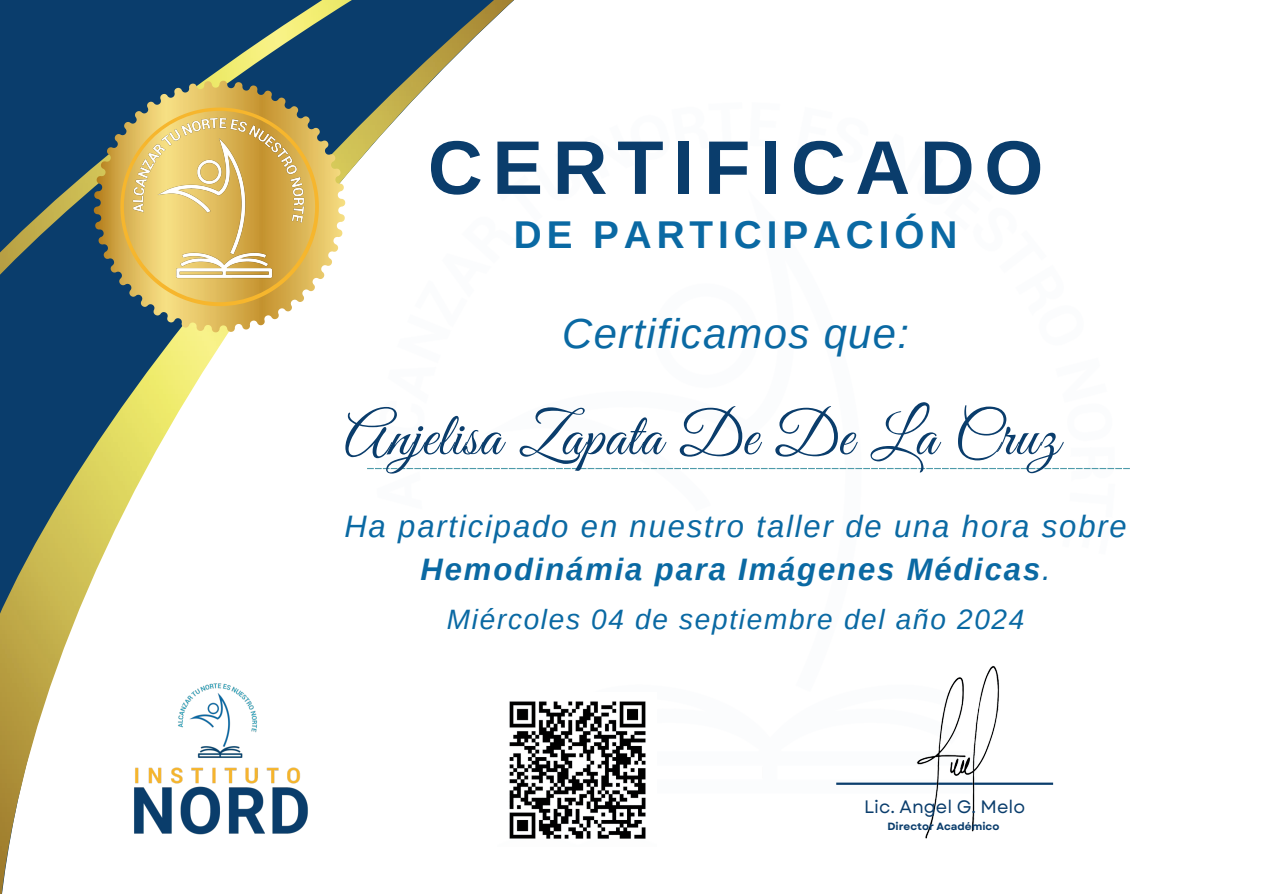
<style>
.page{position:relative;width:1263px;height:894px;background:#fff}
.page>*{position:absolute;margin:0;border:0;box-sizing:border-box;transform-origin:0 0}
.t1{font:700 75.9px "Arimo";letter-spacing:.125em;color:#0a3d6c}
.t2{font:61.2px "Great Vibes";letter-spacing:.015em;color:#0a3d6c}
.t3{font:italic 41.85px "Arimo";letter-spacing:.03em;color:#0a69a3}
.t4{font:700 38.7px "Arimo";letter-spacing:.125em;color:#0a69a3}
.t5{font:italic 31.05px/42.8px "Arimo";letter-spacing:.06em;color:#0a69a3;text-align:center}
.t6{font:italic 28.05px "Arimo";letter-spacing:.06em;color:#0a69a3}
.t7{font:18px "Garet";color:#0a3d6c}
.t8{font:700 10.5px "Garet";color:#0a3d6c}
.s1{font-weight:700}
</style>
<div class="page">
<svg style="left:804px;top:468px;width:326px;height:1px"></svg>
<img style="left:0;top:0;width:804px;height:893px">
<img style="left:92px;top:79px;width:255px;height:254px">
<svg style="left:120px;top:107px;width:199px;height:199px"></svg>
<hr style="left:836px;top:782px;width:217px;height:2px;background:#0a3d6c">
<img style="left:876px;top:666px;width:169px;height:173px">
<img style="left:497px;top:692px;width:160px;height:153px">
<img style="left:126px;top:104px;width:185px;height:185px">
<h1 class="t1" style="left:428px;top:115px;width:617px">CERTIFICADO</h1>
<p class="t4" style="left:514px;top:208px;width:445px">DE PARTICIPACIÓN</p>
<h3 class="t3" style="left:562px;top:306px;width:348px">Certificamos que:</h3>
<h2 class="t2" style="left:344px;top:402px;width:716px">Anjelisa Zapata De De La Cruz</h2>
<p class="t5" style="left:344px;top:504px;width:784px">Ha participado en nuestro taller de una hora sobre<br><span class="s1">Hemodinámia para Imágenes Médicas</span>.</p>
<p class="t6" style="left:447px;top:600px;width:579px">Miércoles 04 de septiembre del año 2024</p>
<p class="t7" style="left:864px;top:795px;width:162px">Lic. Angel G. Melo</p>
<p class="t8" style="left:887px;top:819px;width:113px">Director Académico</p>
</div>
